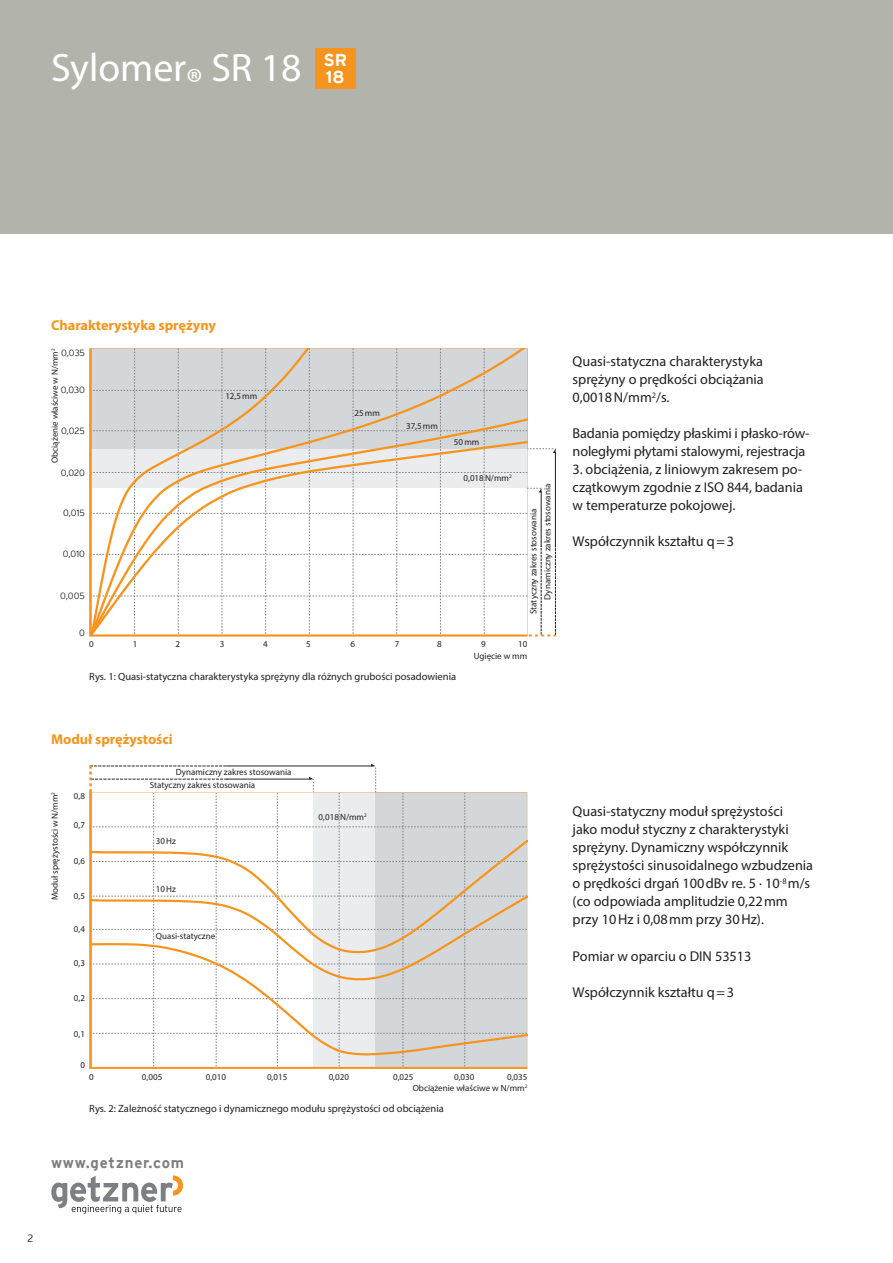
<style>
.page{position:relative;width:893px;height:1263px;background:#fff}
.page>*{position:absolute;margin:0;border:0;box-sizing:border-box;transform-origin:0 0}
.t1{font:39.75px "Myriad Pro";color:#fff}
.t2{font:700 17.25px/17.2px "Interstate";color:#fff}
.t3{font:700 15px "Interstate";letter-spacing:.055em;color:#7c8082}
.t4{font:14.25px/18px "Myriad Pro";color:#231f20;text-align:justify}
.t5{font:700 14.25px "Myriad Pro";color:#f7941d}
.t6{font:10.5px "Myriad Pro";color:#231f20}
.t7{font:300 10.5px "Interstate";color:#231f20}
.t8{font:9px/11.6px "Myriad Pro";color:#231f20;text-align:right}
.t9{font:300 9px "Interstate";color:#231f20}
</style>
<div class="page">
<svg style="left:89px;top:764px;width:438px;height:304px"></svg>
<svg style="left:527px;top:349px;width:29px;height:287px"></svg>
<svg style="left:89px;top:348px;width:438px;height:288px"></svg>
<svg style="left:51px;top:1175px;width:132px;height:39px"></svg>
<div style="left:0;top:0;width:893px;height:234px;background:#b2b3ab"></div>
<div style="left:315px;top:48px;width:40px;height:40px;background:#f7941d"></div>
<h1 class="t1" style="left:51px;top:48px;width:252px">Sylomer® SR 18</h1>
<p class="t2" style="left:323px;top:52px;width:25px">SR<br>18</p>
<p class="t5" style="left:51px;top:320px;width:166px">Charakterystyka sprężyny</p>
<p class="t8" style="left:49px;top:463px;width:116px;rotate:-90deg">Obciążenie właściwe w N/mm<sup>2</sup></p>
<p class="t9" style="left:61px;top:349px;width:25px">0,035</p>
<p class="t9" style="left:61px;top:387px;width:26px">0,030</p>
<p class="t9" style="left:61px;top:427px;width:25px">0,025</p>
<p class="t9" style="left:61px;top:469px;width:26px">0,020</p>
<p class="t9" style="left:63px;top:510px;width:23px">0,015</p>
<p class="t9" style="left:63px;top:550px;width:24px">0,010</p>
<p class="t9" style="left:60px;top:592px;width:26px">0,005</p>
<p class="t9" style="left:79px;top:630px;width:7px">0</p>
<p class="t8" style="left:225px;top:390px;width:33px">12,5 mm</p>
<p class="t8" style="left:355px;top:408px;width:27px">25 mm</p>
<p class="t8" style="left:406px;top:420px;width:33px">37,5 mm</p>
<p class="t8" style="left:454px;top:436px;width:27px">50 mm</p>
<p class="t8" style="left:464px;top:473px;width:50px">0,018 N/mm<sup>2</sup></p>
<p class="t8" style="left:527px;top:600px;width:117px;line-height:14.1px;text-align:left;text-indent:-15px;rotate:-90deg">Statyczny zakres stosowania<br>Dynamiczny zakres stosowania</p>
<p class="t8" style="left:89px;top:639px;width:6px">0</p>
<p class="t8" style="left:133px;top:639px;width:6px">1</p>
<p class="t8" style="left:176px;top:639px;width:6px">2</p>
<p class="t8" style="left:220px;top:639px;width:6px">3</p>
<p class="t8" style="left:263px;top:639px;width:6px">4</p>
<p class="t8" style="left:306px;top:639px;width:6px">5</p>
<p class="t8" style="left:350px;top:639px;width:6px">6</p>
<p class="t8" style="left:395px;top:639px;width:6px">7</p>
<p class="t8" style="left:437px;top:639px;width:6px">8</p>
<p class="t8" style="left:481px;top:639px;width:6px">9</p>
<p class="t8" style="left:474px;top:639px;width:55px">10<br>Ugięcie w mm</p>
<p class="t6" style="left:89px;top:672px;width:368px">Rys. 1: Quasi-statyczna charakterystyka sprężyny dla różnych grubości posadowienia</p>
<p class="t4" style="left:573px;top:353px;width:193px">Quasi-statyczna charakterystyka sprężyny o prędkości obciążania 0,0018 N/mm<sup>2</sup>/s.</p>
<p class="t4" style="left:573px;top:425px;width:238px">Badania pomiędzy płaskimi i płasko-rów&shy;noległymi płytami stalowymi, rejestracja</p>
<p class="t4" style="left:573px;top:461px;width:232px">3. obciążenia, z liniowym zakresem po&shy;czątkowym zgodnie z ISO 844, badania w temperaturze pokojowej.</p>
<p class="t4" style="left:573px;top:533px;width:163px">Współczynnik kształtu q = 3</p>
<p class="t5" style="left:51px;top:734px;width:123px">Moduł sprężystości</p>
<p class="t8" style="left:176px;top:766px;width:117px">Dynamiczny zakres stosowania</p>
<p class="t8" style="left:49px;top:900px;width:110px;rotate:-90deg">Moduł sprężystości w N/mm<sup>2</sup></p>
<p class="t8" style="left:74px;top:790px;width:13px">0,8</p>
<p class="t8" style="left:74px;top:820px;width:13px">0,7</p>
<p class="t8" style="left:74px;top:856px;width:13px">0,6</p>
<p class="t8" style="left:74px;top:890px;width:13px">0,5</p>
<p class="t8" style="left:74px;top:923px;width:13px">0,4</p>
<p class="t8" style="left:74px;top:958px;width:13px">0,3</p>
<p class="t8" style="left:74px;top:992px;width:13px">0,2</p>
<p class="t8" style="left:74px;top:1028px;width:13px">0,1</p>
<p class="t8" style="left:80px;top:1059px;width:6px">0</p>
<p class="t8" style="left:150px;top:779px;width:107px">Statyczny zakres stosowania</p>
<p class="t8" style="left:156px;top:835px;width:22px">30 Hz</p>
<p class="t8" style="left:156px;top:884px;width:22px">10 Hz</p>
<p class="t8" style="left:156px;top:930px;width:61px">Quasi-statyczne</p>
<p class="t8" style="left:319px;top:811px;width:50px">0,018 N/mm<sup>2</sup></p>
<p class="t8" style="left:89px;top:1071px;width:6px">0</p>
<p class="t8" style="left:142px;top:1071px;width:22px">0,005</p>
<p class="t8" style="left:206px;top:1071px;width:22px">0,010</p>
<p class="t8" style="left:267px;top:1071px;width:22px">0,015</p>
<p class="t8" style="left:329px;top:1071px;width:22px">0,020</p>
<p class="t8" style="left:393px;top:1071px;width:22px">0,025</p>
<p class="t8" style="left:454px;top:1071px;width:22px">0,030</p>
<p class="t8" style="left:413px;top:1071px;width:116px">0,035<br>Obciążenie właściwe w N/mm<sup>2</sup></p>
<p class="t6" style="left:89px;top:1104px;width:356px">Rys. 2: Zależność statycznego i dynamicznego modułu sprężystości od obciążenia</p>
<p class="t3" style="left:51px;top:1157px;width:135px">www.getzner.com</p>
<p class="t4" style="left:573px;top:803px;width:242px;text-align:left">Quasi-statyczny moduł sprężystości<br>jako moduł styczny z charakterystyki sprężyny. Dynamiczny współczynnik sprężystości sinusoidalnego wzbudzenia o prędkości drgań 100 dBv re. 5 · 10<sup>-8</sup> m/s (co odpowiada amplitudzie 0,22 mm przy 10 Hz i 0,08 mm przy 30 Hz).</p>
<p class="t4" style="left:573px;top:947px;width:180px">Pomiar w oparciu o DIN 53513</p>
<p class="t4" style="left:573px;top:983px;width:163px">Współczynnik kształtu q = 3</p>
<p class="t7" style="left:28px;top:1234px;width:7px">2</p>
</div>
